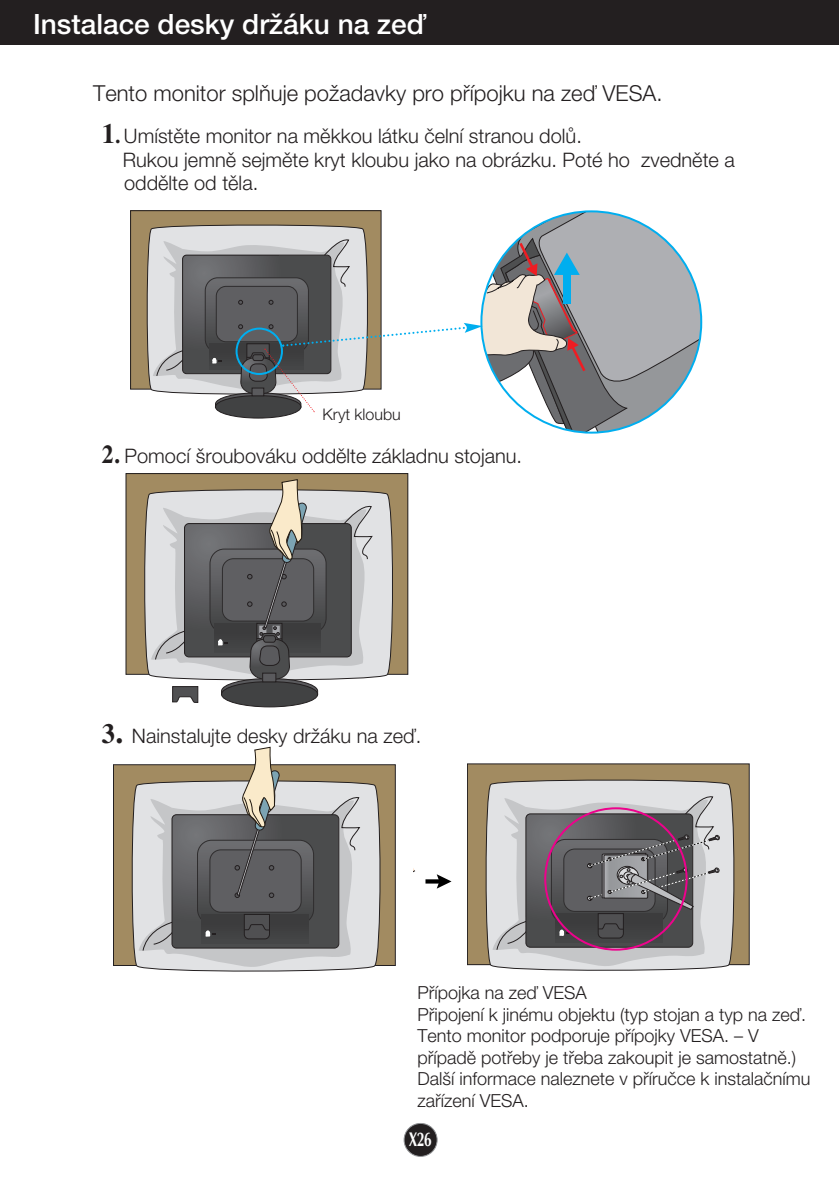
<style>
.page{position:relative;width:839px;height:1189px;background:#fff}
.page>*{position:absolute;margin:0;border:0;box-sizing:border-box;transform-origin:0 0}
.t1{font:500 28px "Helvetica Neue CE";color:#fff}
.t2{font:300 22px "Helvetica Neue CE";color:#231f20}
.t3{font:300 20px/23.6px "Helvetica Neue CE";color:#231f20}
.t4{font:700 20px "Optima";color:#fff;scale:.7 1}
.t5{font:300 18px/21.6px "Helvetica Neue CE";color:#231f20}
.t6{font:300 16px "Helvetica Neue CE";color:#231f20}
.s1{font-family:"Times";font-weight:700;font-size:28px}
.s2{font-family:"Times";font-weight:700;font-size:22px}
.s3{font-family:"Times";font-weight:700;font-size:26px}
.s4{font-family:"Times";font-weight:700;font-size:32px}
</style>
<div class="page">
<div style="left:404px;top:1123px;width:33px;height:33px;background:#231f20;border-radius:50%"></div>
<div style="left:403px;top:1123px;width:34px;height:34px;border:2px solid #939598;border-radius:50%"></div>
<div style="left:0;top:0;width:839px;height:45px;background:#231f20"></div>
<div style="left:131px;top:211px;width:250px;height:178px;background:#a28b61"></div>
<svg style="left:145px;top:211px;width:556px;height:222px"></svg>
<div style="left:126px;top:473px;width:282px;height:201px;background:#a28b61"></div>
<div style="left:126px;top:473px;width:282px;height:201px;border:1px solid #231f20"></div>
<svg style="left:143px;top:491px;width:252px;height:187px"></svg>
<div style="left:221px;top:681px;width:97px;height:26px;background:#414243;border-radius:50%"></div>
<div style="left:221px;top:681px;width:97px;height:26px;border:1px solid #231f20;border-radius:50%"></div>
<svg style="left:150px;top:479px;width:222px;height:225px;background:#929190"></svg>
<div style="left:113px;top:764px;width:282px;height:201px;background:#a28b61"></div>
<svg style="left:130px;top:782px;width:252px;height:190px"></svg>
<svg style="left:138px;top:747px;width:222px;height:221px;background:#989694"></svg>
<div style="left:467px;top:764px;width:282px;height:200px;background:#a28b61"></div>
<div style="left:467px;top:763px;width:282px;height:202px;border:1px solid #231f20"></div>
<svg style="left:484px;top:779px;width:252px;height:191px;background:#c6c3be"></svg>
<svg style="left:425px;top:879px;width:12px;height:4px"></svg>
<svg style="left:437px;top:874px;width:14px;height:14px"></svg>
<svg style="left:492px;top:795px;width:228px;height:172px;background:#908b90"></svg>
<h1 class="t1" style="left:33px;top:14px;width:394px">Instalace desky drÏáku na zeì</h1>
<p class="t2" style="left:93px;top:85px;width:571px">Tento monitor splÀuje poÏadavky pro pfiípojku na zeì VESA.</p>
<p class="t3" style="left:123px;top:126px;width:613px;text-indent:-21px"><span class="s1">1</span><span class="s2">.</span> Umístûte monitor na mûkkou látku ãelní stranou dolÛ.<br>Rukou jemnû sejmûte kryt kloubu jako na obrázku. Poté ho zvednûte a oddûlte od tûla.</p>
<p class="t6" style="left:322px;top:409px;width:80px">Kryt kloubu</p>
<p class="t3" style="left:102px;top:446px;width:422px"><span class="s3">2.</span> Pomocí ‰roubováku oddûlte základnu stojanu.</p>
<p class="t3" style="left:102px;top:726px;width:321px"><span class="s1">3</span><span class="s4">.</span> Nainstalujte desky drÏáku na zeì.</p>
<p class="t5" style="left:417px;top:984px;width:394px">Pfiípojka na zeì VESA<br>Pfiipojení k jinému objektu (typ stojan a typ na zeì.<br>Tento monitor podporuje pfiípojky VESA. – V pfiípadû potfieby je tfieba zakoupit je samostatnû.)<br>Dal‰í informace naleznete v pfiíruãce k instalaãnímu zafiízení VESA.</p>
<p class="t4" style="left:409px;top:1131px;width:35px">X26</p>
</div>
